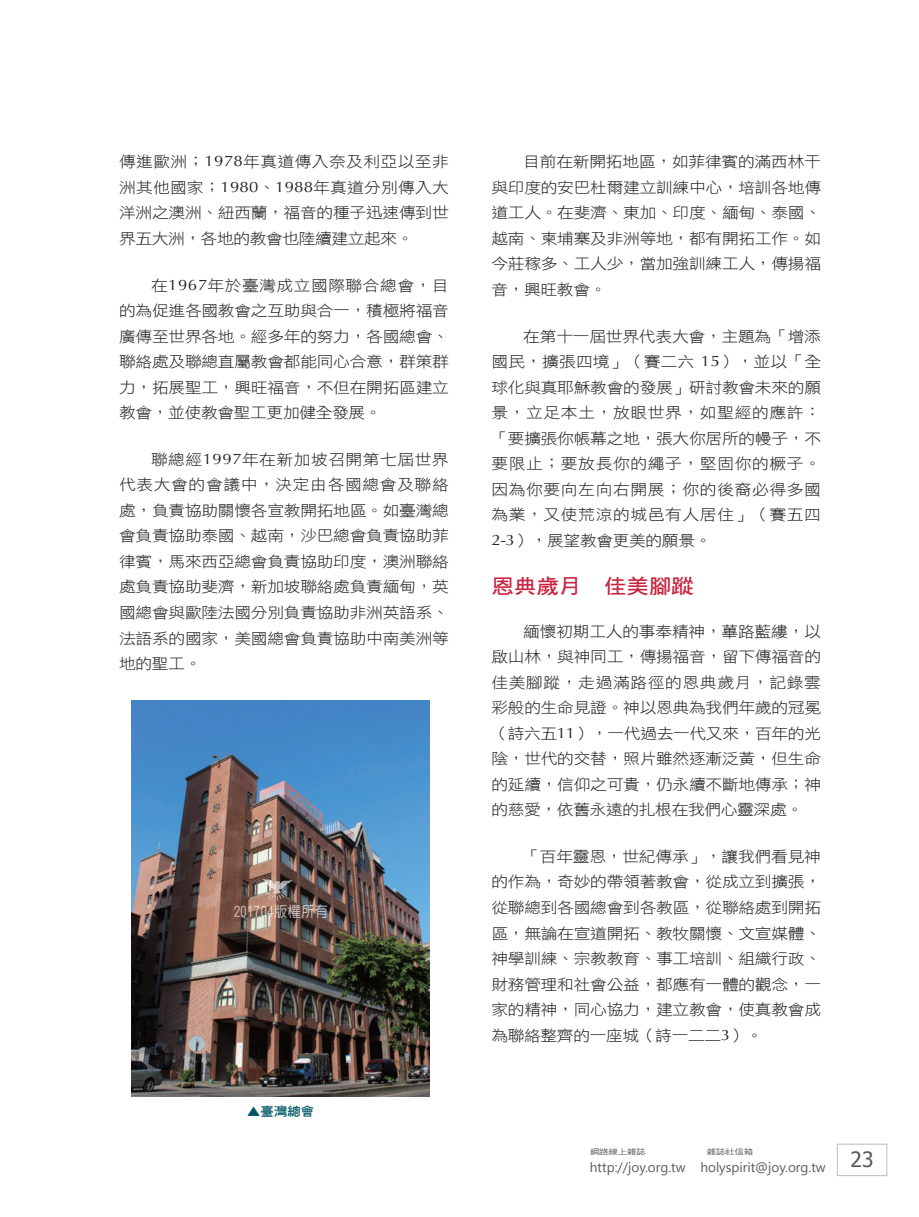
<style>
.page{position:relative;width:919px;height:1217px;background:#fff}
.page>*{position:absolute;margin:0;border:0;box-sizing:border-box;transform-origin:0 0}
.大標{font:20.25px "DF Hei W7 WIN BF";color:#c8233f;scale:1.11 1}
.t1{font:15.15px/25.5px "DF Hei W3 WIN BF";letter-spacing:-.02em;color:#231f20;text-align:justify;scale:1.11 1}
.t2{font:15px "DF Yuan W5 WIN BF";color:#fff;scale:.9 1}
.t3{font:13.5px "Segoe UI";color:#57585a}
.圖說{font:12.45px "DF Hei W7 WIN BF";color:#015767;scale:1.11 1}
.t4{font:7.5px "DF Hei W5 WIN BF";letter-spacing:-.015em;color:#57585a;scale:1.25 1}
.s1{font-family:"Optima"}
</style>
<div class="page">
<div style="left:837px;top:1143px;width:50px;height:32px;border:1px solid #bcbdc0"></div>
<img style="left:132px;top:700px;width:297px;height:396px">
<svg style="left:263px;top:878px;width:29px;height:22px"></svg>
<p class="t1" style="left:119px;top:149px;width:298px">傳進歐洲；<span class="s1">1978</span>年真道傳入奈及利亞以至非洲其他國家；<span class="s1">1980</span>、<span class="s1">1988</span>年真道分別傳入大洋洲之澳洲、紐西蘭，福音的種子迅速傳到世界五大洲，各地的教會也陸續建立起來。</p>
<p class="t1" style="left:119px;top:272px;width:298px;text-indent:32px">在<span class="s1">1967</span>年於臺灣成立國際聯合總會，目的為促進各國教會之互助與合一，積極將福音廣傳至世界各地。經多年的努力，各國總會、聯絡處及聯總直屬教會都能同心合意，群策群力，拓展聖工，興旺福音，不但在開拓區建立教會，並使教會聖工更加健全發展。</p>
<p class="t1" style="left:119px;top:446px;width:298px;text-indent:32px">聯總經<span class="s1">1997</span>年在新加坡召開第七屆世界代表大會的會議中，決定由各國總會及聯絡處，負責協助關懷各宣教開拓地區。如臺灣總會負責協助泰國、越南，沙巴總會負責協助菲律賓，馬來西亞總會負責協助印度，澳洲聯絡處負責協助斐濟，新加坡聯絡處負責緬甸，英國總會與歐陸法國分別負責協助非洲英語系、法語系的國家，美國總會負責協助中南美洲等地的聖工。</p>
<p class="t2" style="left:233px;top:903px;width:106px">201704版權所有</p>
<p class="圖說" style="left:247px;top:1104px;width:62px">▲臺灣總會</p>
<p class="t1" style="left:491px;top:149px;width:298px;text-indent:32px">目前在新開拓地區，如菲律賓的滿西林干與印度的安巴杜爾建立訓練中心，培訓各地傳道工人。在斐濟、東加、印度、緬甸、泰國、越南、柬埔寨及非洲等地，都有開拓工作。如今莊稼多、工人少，當加強訓練工人，傳揚福音，興旺教會。</p>
<p class="t1" style="left:491px;top:323px;width:298px;text-indent:32px">在第十一屆世界代表大會，主題為「增添國民，擴張四境」（賽二六 <span class="s1">15</span>），並以「全球化與真耶穌教會的發展」研討教會未來的願景，立足本土，放眼世界，如聖經的應許：「要擴張你帳幕之地，張大你居所的幔子，不要限止；要放長你的繩子，堅固你的橛子。因為你要向左向右開展；你的後裔必得多國為業，又使荒涼的城邑有人居住」（賽五四<span class="s1">2-3</span>），展望教會更美的願景。</p>
<p class="大標" style="left:491px;top:575px;width:184px">恩典歲月　佳美腳蹤</p>
<p class="t1" style="left:491px;top:618px;width:298px;text-indent:32px">緬懷初期工人的事奉精神，蓽路藍縷，以啟山林，與神同工，傳揚福音，留下傳福音的佳美腳蹤，走過滿路徑的恩典歲月，記錄雲彩般的生命見證。神以恩典為我們年歲的冠冕（詩六五<span class="s1">11</span>），一代過去一代又來，百年的光陰，世代的交替，照片雖然逐漸泛黃，但生命的延續，信仰之可貴，仍永續不斷地傳承；神的慈愛，依舊永遠的扎根在我們心靈深處。</p>
<p class="t1" style="left:491px;top:843px;width:298px;text-indent:32px">「百年靈恩，世紀傳承」，讓我們看見神的作為，奇妙的帶領著教會，從成立到擴張，從聯總到各國總會到各教區，從聯絡處到開拓區，無論在宣道開拓、教牧關懷、文宣媒體、神學訓練、宗教教育、事工培訓、組織行政、財務管理和社會公益，都應有一體的觀念，一家的精神，同心協力，建立教會，使真教會成為聯絡整齊的一座城（詩一二二<span class="s1">3</span>）。</p>
<p class="t4" style="left:590px;top:1147px;width:46px">網路線上雜誌</p>
<p class="t4" style="left:706px;top:1147px;width:39px">雜誌社信箱</p>
<p class="t3" style="left:590px;top:1157px;width:285px">http://joy.org.tw holyspirit@joy.org.tw <sup>23</sup></p>
</div>
